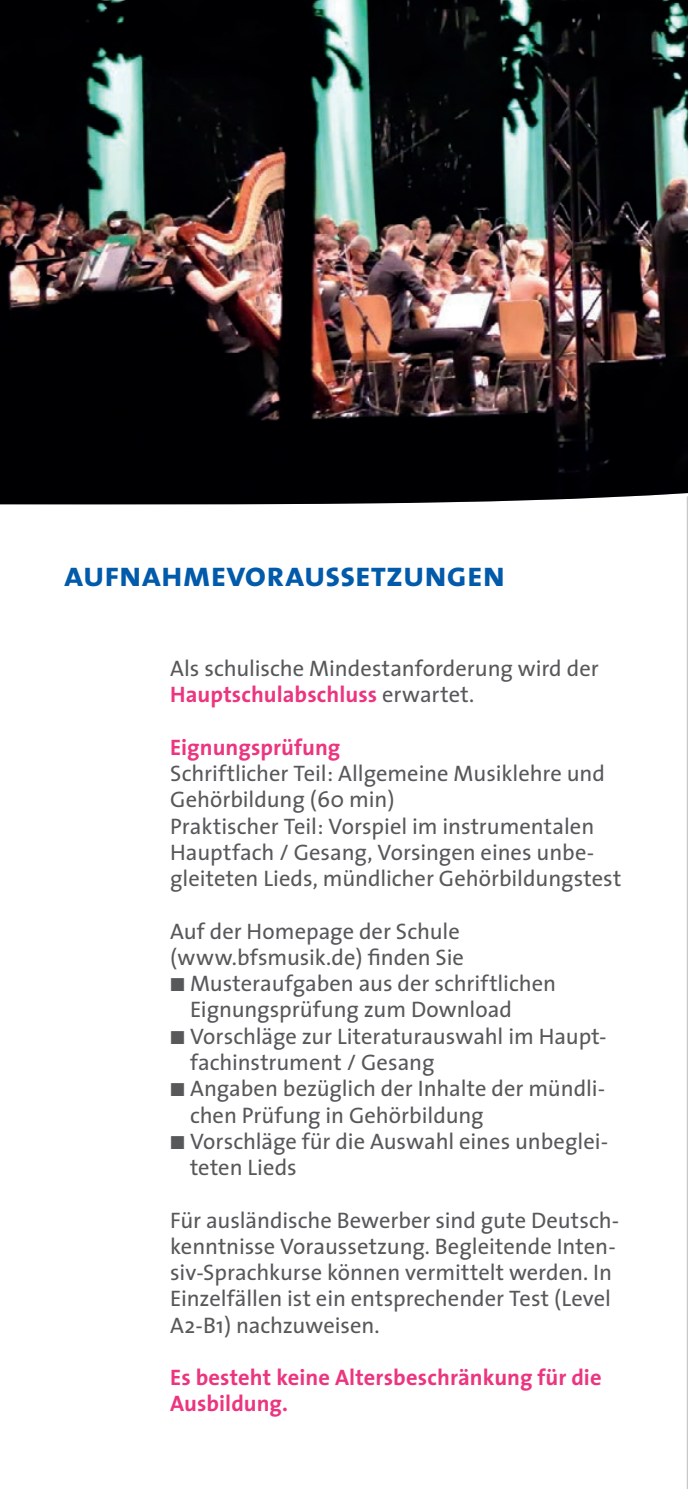
<style>
.page{position:relative;width:688px;height:1489px;background:#fff}
.page>*{position:absolute;margin:0;border:0;box-sizing:border-box;transform-origin:0 0}
.t1{font:35px "The Sans Bold Caps";letter-spacing:-.015em;color:#015aaa}
.t2{font:22.5px/26.2px "The Sans";color:#57585a}
.t3{font:700 22.5px/26.2px "The Sans";color:#ec3580}
.s1{font-weight:700;color:#ec3580}
.s2{font-family:"Proxima Nova"}
</style>
<div class="page">
<img style="left:0;top:0;width:687px;height:505px">
<hr style="left:0;top:504px;width:1px;height:613px;background:#c7c8ca">
<hr style="left:686px;top:496px;width:1px;height:992px;background:#c7c8ca">
<h1 class="t1" style="left:64px;top:544px;width:443px">aufnahmevoraussetzungen</h1>
<p class="t2" style="left:170px;top:654px;width:430px">Als schulische Mindestanforderung wird der<br><span class="s1">Hauptschulabschluss</span> erwartet.</p>
<p class="t3" style="left:170px;top:733px;width:172px">Eignungsprüfung</p>
<p class="t2" style="left:170px;top:759px;width:452px">Schriftlicher Teil: Allgemeine Musiklehre und Gehörbildung (60 min)<br>Praktischer Teil: Vorspiel im instrumentalen Hauptfach / Gesang, Vorsingen eines unbe&shy;gleiteten Lieds, mündlicher Gehörbildungstest</p>
<p class="t2" style="left:170px;top:917px;width:295px">Auf der Homepage der Schule (www.bfsmusik.de) finden Sie</p>
<p class="t2" style="left:190px;top:969px;width:367px;text-indent:-20px"><span class="s2">■</span> Musteraufgaben aus der schriftlichen<br>Eignungsprüfung zum Download</p>
<p class="t2" style="left:190px;top:1022px;width:418px;text-indent:-20px"><span class="s2">■</span> Vorschläge zur Literaturauswahl im Haupt&shy;fachinstrument / Gesang</p>
<p class="t2" style="left:190px;top:1074px;width:416px;text-indent:-20px"><span class="s2">■</span> Angaben bezüglich der Inhalte der mündli&shy;chen Prüfung in Gehörbildung</p>
<p class="t2" style="left:190px;top:1127px;width:419px;text-indent:-20px"><span class="s2">■</span> Vorschläge für die Auswahl eines unbeglei&shy;teten Lieds</p>
<p class="t2" style="left:170px;top:1206px;width:450px">Für ausländische Bewerber sind gute Deutsch&shy;kenntnisse Voraussetzung. Begleitende Inten&shy;siv-Sprachkurse können vermittelt werden. In Einzelfällen ist ein entsprechender Test (Level A2-B1) nachzuweisen.</p>
<p class="t3" style="left:170px;top:1363px;width:433px">Es besteht keine Altersbeschränkung für die<br>Ausbildung.</p>
</div>
